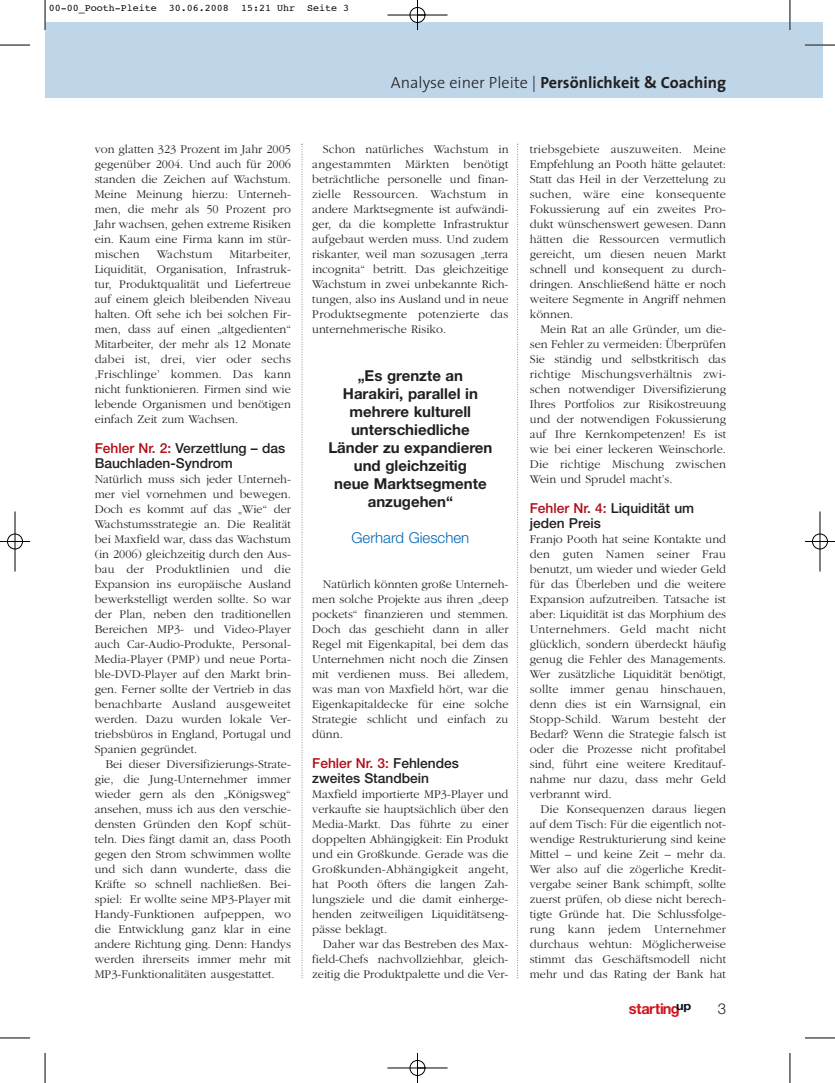
<style>
.page{position:relative;width:835px;height:1083px;background:#fff}
.page>*{position:absolute;margin:0;border:0;box-sizing:border-box;transform-origin:0 0}
.t1{font:700 16.25px "The Sans";color:#231f20}
.t2{font:700 15px/18px "Helvetica Neue LT";color:#231f20;text-align:center}
.t3{font:300 15px "Helvetica Neue LT";color:#0166b3}
.t4{font:700 15px "Helvetica Neue LT";letter-spacing:-.03em;color:#cf151d}
.t5{font:300 15px "Helvetica Neue LT";color:#231f20}
.t6{font:500 13.75px/15px "Helvetica Neue LT";color:#231f20}
.t7{font:300 12.25px/15px "Garamond";color:#231f20;text-align:justify}
.t8{font:300 12.25px "Garamond";letter-spacing:.02em;color:#231f20}
.t9{font:700 11.5px "Helvetica Neue LT";color:#001322;scale:1.11 1}
.t10{font:10px "Courier";color:#000}
.s1{font-weight:300}
.s2{color:#b00d15}
</style>
<div class="page">
<div style="left:45px;top:22px;width:777px;height:76px;background:#bed6e8"></div>
<svg style="left:301px;top:144px;width:1px;height:834px"></svg>
<svg style="left:517px;top:144px;width:1px;height:834px"></svg>
<hr style="left:45px;top:0;width:1px;height:30px;background:#000">
<hr style="left:0;top:45px;width:30px;height:1px;background:#000">
<hr style="left:789px;top:0;width:1px;height:30px;background:#000">
<hr style="left:804px;top:45px;width:30px;height:1px;background:#000">
<hr style="left:45px;top:1052px;width:1px;height:30px;background:#000">
<hr style="left:0;top:1037px;width:30px;height:1px;background:#000">
<hr style="left:789px;top:1052px;width:1px;height:30px;background:#000">
<hr style="left:804px;top:1037px;width:30px;height:1px;background:#000">
<hr style="left:387px;top:15px;width:60px;height:1px;background:#000">
<hr style="left:387px;top:1067px;width:60px;height:1px;background:#000">
<hr style="left:15px;top:511px;width:1px;height:60px;background:#000">
<hr style="left:819px;top:511px;width:1px;height:60px;background:#000">
<hr style="left:417px;top:0;width:1px;height:30px;background:#000">
<hr style="left:417px;top:1052px;width:1px;height:30px;background:#000">
<hr style="left:0;top:541px;width:30px;height:1px;background:#000">
<hr style="left:804px;top:541px;width:30px;height:1px;background:#000">
<div style="left:409px;top:7px;width:16px;height:16px;border:1px solid #000;border-radius:50%"></div>
<div style="left:409px;top:1059px;width:16px;height:16px;border:1px solid #000;border-radius:50%"></div>
<div style="left:7px;top:533px;width:16px;height:16px;border:1px solid #000;border-radius:50%"></div>
<div style="left:811px;top:533px;width:16px;height:16px;border:1px solid #000;border-radius:50%"></div>
<p class="t10" style="left:49px;top:4px;width:302px">00-00_Pooth-Pleite 30.06.2008 15:21 Uhr Seite 3</p>
<h1 class="t1" style="left:390px;top:74px;width:336px"><span class="s1">Analyse einer Pleite |</span> Persönlichkeit &amp; Coaching</h1>
<p class="t7" style="left:95px;top:143px;width:198px">von glatten 323 Prozent im Jahr 2005 gegenüber 2004. Und auch für 2006 standen die Zeichen auf Wachstum.<br>Meine Meinung hierzu: Unterneh&shy;men, die mehr als 50 Prozent pro Jahr wachsen, gehen extreme Risiken ein. Kaum eine Firma kann im stür&shy;mischen</p>
<p class="t7" style="left:95px;top:248px;width:198px;text-indent:135px">Mitarbeiter, Liquidität, Organisation, Infrastruk&shy;tur, Produktqualität und Liefertreue auf einem gleich bleibenden Niveau halten. Oft sehe ich bei solchen Fir&shy;men, dass auf einen „altgedienten“ Mitarbeiter, der mehr als 12 Monate dabei ist, drei, vier oder sechs ‚Frischlinge’ kommen. Das kann nicht funktionieren. Firmen sind wie lebende Organismen und benötigen einfach Zeit zum Wachsen.</p>
<p class="t6" style="left:95px;top:442px;width:192px"><span class="s2">Fehler Nr. 2:</span> Verzettlung – das<br>Bauchladen-Syndrom</p>
<p class="t7" style="left:95px;top:472px;width:198px">Natürlich muss sich jeder Unterneh&shy;mer viel vornehmen und bewegen.<br>Doch es kommt auf das „Wie“ der Wachstumsstrategie an. Die Realität bei Maxfield war, dass das Wachstum (in 2006) gleichzeitig durch den Aus&shy;bau der Produktlinien und die Expansion ins europäische Ausland bewerkstelligt werden sollte. So war der Plan, neben den traditionellen Bereichen MP3- und Video-Player auch Car-Audio-Produkte, Personal-Media-Player (PMP) und neue Porta&shy;ble-DVD-Player auf den Markt brin&shy;gen. Ferner sollte der Vertrieb in das benachbarte Ausland ausgeweitet werden. Dazu wurden lokale Ver&shy;triebsbüros in England, Portugal und Spanien gegründet.</p>
<p class="t7" style="left:95px;top:757px;width:198px;text-indent:11px">Bei dieser Diversifizierungs-Strate&shy;gie, die Jung-Unternehmer immer wieder gern als den „Königsweg“ ansehen, muss ich aus den verschie&shy;densten Gründen den Kopf schüt&shy;teln. Dies fängt damit an, dass Pooth gegen den Strom schwimmen wollte und sich dann wunderte, dass die Kräfte so schnell nachließen. Bei&shy;spiel: Er wollte seine MP3-Player mit Handy-Funktionen aufpeppen, wo die Entwicklung ganz klar in eine andere Richtung ging. Denn: Handys werden ihrerseits immer mehr mit MP3-Funktionalitäten ausgestattet.</p>
<p class="t8" style="left:157px;top:249px;width:57px">Wachstum</p>
<p class="t7" style="left:312px;top:143px;width:198px;text-indent:11px">Schon natürliches Wachstum in angestammten Märkten benötigt beträchtliche personelle und finan&shy;zielle Ressourcen. Wachstum in andere Marktsegmente ist aufwändi&shy;ger, da die komplette Infrastruktur aufgebaut werden muss. Und zudem riskanter, weil man sozusagen „terra incognita“ betritt. Das gleichzeitige Wachstum in zwei unbekannte Rich&shy;tungen, also ins Ausland und in neue Produktsegmente potenzierte das unternehmerische Risiko.</p>
<p class="t2" style="left:328px;top:368px;width:165px">„Es grenzte an<br>Harakiri, parallel in mehrere kulturell unterschiedliche<br>Länder zu expandieren und gleichzeitig<br>neue Marktsegmente anzugehen“</p>
<p class="t3" style="left:351px;top:532px;width:119px">Gerhard Gieschen</p>
<p class="t7" style="left:312px;top:577px;width:198px;text-indent:11px">Natürlich könnten große Unterneh&shy;men solche Projekte aus ihren „deep pockets“ finanzieren und stemmen.<br>Doch das geschieht dann in aller Regel mit Eigenkapital, bei dem das Unternehmen nicht noch die Zinsen mit verdienen muss. Bei alledem, was man von Maxfield hört, war die Eigenkapitaldecke für eine solche Strategie schlicht und einfach zu dünn.</p>
<p class="t6" style="left:312px;top:757px;width:148px"><span class="s2">Fehler Nr. 3:</span> Fehlendes zweites Standbein</p>
<p class="t7" style="left:312px;top:787px;width:198px">Maxfield importierte MP3-Player und verkaufte sie hauptsächlich über den Media-Markt. Das führte zu einer doppelten Abhängigkeit: Ein Produkt und ein Großkunde. Gerade was die Großkunden-Abhängigkeit angeht, hat Pooth öfters die langen Zah&shy;lungsziele und die damit einherge&shy;henden zeitweiligen Liquiditätseng&shy;pässe beklagt.</p>
<p class="t7" style="left:312px;top:936px;width:198px;text-indent:11px">Daher war das Bestreben des Max&shy;field-Chefs nachvollziehbar, gleich&shy;zeitig die Produktpalette und die Ver-</p>
<p class="t7" style="left:529px;top:143px;width:198px">triebsgebiete auszuweiten. Meine Empfehlung an Pooth hätte gelautet:<br>Statt das Heil in der Verzettelung zu suchen, wäre eine konsequente Fokussierung auf ein zweites Pro&shy;dukt wünschenswert gewesen. Dann hätten die Ressourcen vermutlich gereicht, um diesen neuen Markt schnell und konsequent zu durch&shy;dringen. Anschließend hätte er noch weitere Segmente in Angriff nehmen können.</p>
<p class="t7" style="left:529px;top:322px;width:198px;text-indent:11px">Mein Rat an alle Gründer, um die&shy;sen Fehler zu vermeiden: Überprüfen Sie ständig und selbstkritisch das richtige Mischungsverhältnis zwi&shy;schen notwendiger Diversifizierung Ihres Portfolios zur Risikostreuung und der notwendigen Fokussierung auf Ihre Kernkompetenzen! Es ist wie bei einer leckeren Weinschorle.<br>Die richtige Mischung zwischen Wein und Sprudel macht’s.</p>
<p class="t6" style="left:529px;top:502px;width:166px"><span class="s2">Fehler Nr. 4:</span> Liquidität um jeden Preis</p>
<p class="t7" style="left:529px;top:532px;width:198px">Franjo Pooth hat seine Kontakte und den guten Namen seiner Frau benutzt, um wieder und wieder Geld für das Überleben und die weitere Expansion aufzutreiben. Tatsache ist aber: Liquidität ist das Morphium des Unternehmers. Geld macht nicht glücklich, sondern überdeckt häufig genug die Fehler des Managements.<br>Wer zusätzliche Liquidität benötigt, sollte immer genau hinschauen, denn dies ist ein Warnsignal, ein Stopp-Schild. Warum besteht der Bedarf? Wenn die Strategie falsch ist oder die Prozesse nicht profitabel sind, führt eine weitere Kreditauf&shy;nahme nur dazu, dass mehr Geld verbrannt wird.</p>
<p class="t7" style="left:529px;top:802px;width:198px;text-indent:11px">Die Konsequenzen daraus liegen auf dem Tisch: Für die eigentlich not&shy;wendige Restrukturierung sind keine Mittel – und keine Zeit – mehr da.<br>Wer also auf die zögerliche Kredit&shy;vergabe seiner Bank schimpft, sollte zuerst prüfen, ob diese nicht berech&shy;tigte Gründe hat. Die Schlussfolge&shy;rung kann jedem Unternehmer durchaus wehtun: Möglicherweise stimmt das Geschäftsmodell nicht mehr und das Rating der Bank hat</p>
<p class="t4" style="left:628px;top:1003px;width:52px">starting</p>
<p class="t5" style="left:717px;top:1003px;width:10px">3</p>
<p class="t9" style="left:675px;top:1001px;width:15px">up</p>
</div>
